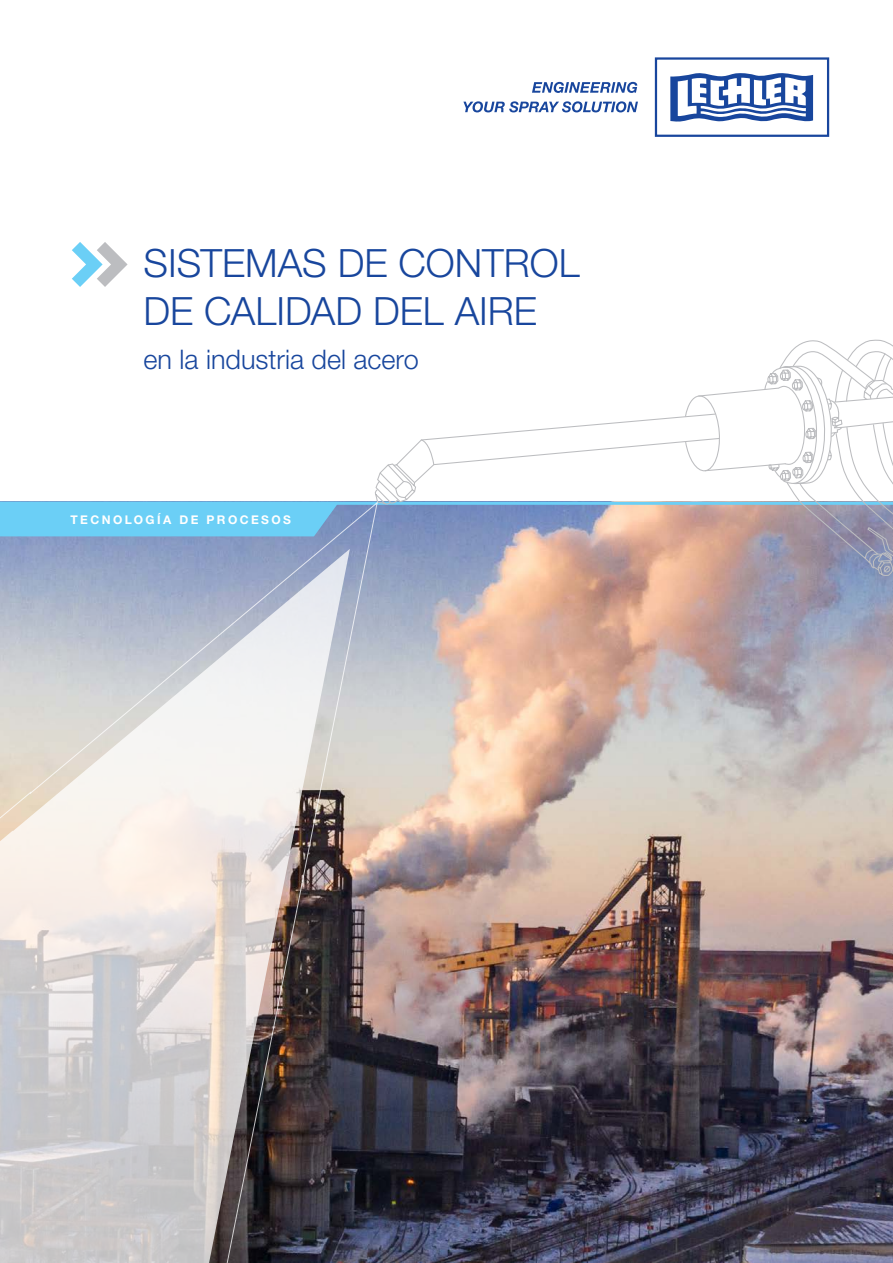
<style>
.page{position:relative;width:893px;height:1263px;background:#fff}
.page>*{position:absolute;margin:0;border:0;box-sizing:border-box;transform-origin:0 0}
.t1{font:300 39px/48px "Helvetica Neue LTW1 G";color:#18469d}
.t2{font:300 27px "Helvetica Neue LTW1 G";color:#18469d}
.t3{font:700 12px "Helvetica Neue LTW1 G";letter-spacing:.2em;color:#fff}
</style>
<div class="page">
<img style="left:378px;top:577px;width:515px;height:686px">
<svg style="left:375px;top:339px;width:518px;height:238px"></svg>
<svg style="left:0;top:501px;width:378px;height:762px;background:#b6b4b8"></svg>
<div style="left:0;top:502px;width:339px;height:34px;background:#6bcff6"></div>
<div style="left:655px;top:57px;width:174px;height:80px;border:2px solid #18469d"></div>
<svg style="left:670px;top:73px;width:143px;height:49px"></svg>
<svg style="left:532px;top:82px;width:105px;height:11px"></svg>
<svg style="left:463px;top:101px;width:175px;height:11px"></svg>
<svg style="left:72px;top:242px;width:56px;height:45px"></svg>
<p class="t1" style="left:144px;top:239px;width:438px">SISTEMAS DE CONTROL<br>DE CALIDAD DEL AIRE</p>
<p class="t2" style="left:144px;top:343px;width:277px">en la industria del acero</p>
<p class="t3" style="left:71px;top:512px;width:222px">TECNOLOGÍA DE PROCESOS</p>
</div>
